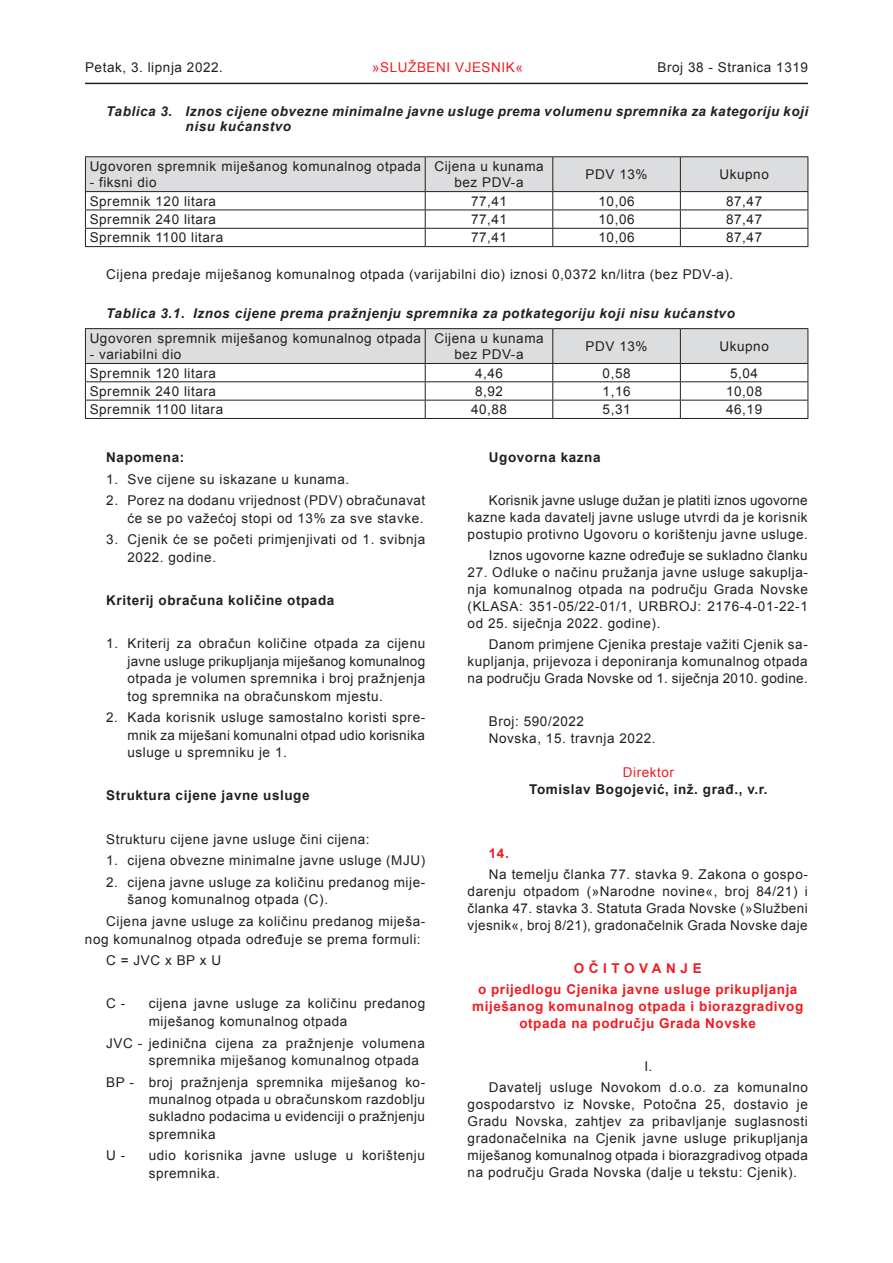
<style>
.page{position:relative;width:893px;height:1263px;background:#fff}
.page>*{position:absolute;margin:0;border:0;box-sizing:border-box;transform-origin:0 0}
.t1{font:13.5px/17.4px "Arial";letter-spacing:.04em;color:#231f20;text-align:justify}
.t2{font:italic 700 13.5px/15px "Arial";letter-spacing:.04em;color:#231f20}
.t3{font:700 13.5px/21.3px "Arial";letter-spacing:.04em;color:#ee1d23;text-align:center}
.t4{font:700 13.5px "Arial";letter-spacing:.04em;color:#231f20}
.t5{font:13.5px "Arial";letter-spacing:.04em;color:#ee1d23}
</style>
<div class="page">
<hr style="left:85px;top:83px;width:723px;height:1px;background:#231f20">
<hr style="left:85px;top:156px;width:340px;height:1px;background:#231f20">
<hr style="left:425px;top:156px;width:128px;height:1px;background:#231f20">
<hr style="left:553px;top:156px;width:127px;height:1px;background:#231f20">
<hr style="left:680px;top:156px;width:128px;height:1px;background:#231f20">
<svg style="left:85px;top:157px;width:723px;height:89px"></svg>
<hr style="left:85px;top:246px;width:340px;height:1px;background:#231f20">
<hr style="left:425px;top:246px;width:128px;height:1px;background:#231f20">
<hr style="left:553px;top:246px;width:127px;height:1px;background:#231f20">
<hr style="left:680px;top:246px;width:128px;height:1px;background:#231f20">
<hr style="left:85px;top:328px;width:340px;height:1px;background:#231f20">
<hr style="left:425px;top:328px;width:128px;height:1px;background:#231f20">
<hr style="left:553px;top:328px;width:127px;height:1px;background:#231f20">
<hr style="left:680px;top:328px;width:128px;height:1px;background:#231f20">
<svg style="left:85px;top:329px;width:723px;height:89px"></svg>
<hr style="left:85px;top:418px;width:340px;height:1px;background:#231f20">
<hr style="left:425px;top:418px;width:128px;height:1px;background:#231f20">
<hr style="left:553px;top:418px;width:127px;height:1px;background:#231f20">
<hr style="left:680px;top:418px;width:128px;height:1px;background:#231f20">
<p class="t1" style="left:85px;top:59px;width:139px">Petak, 3. lipnja 2022.</p>
<p class="t5" style="left:372px;top:59px;width:152px">»SLUŽBENI VJESNIK«</p>
<p class="t1" style="left:657px;top:59px;width:152px">Broj 38 - Stranica 1319</p>
<p class="t2" style="left:186px;top:104px;width:624px;text-indent:-79px">Tablica 3. Iznos cijene obvezne minimalne javne usluge prema volumenu spremnika za kategoriju koji nisu kućanstvo</p>
<p class="t1" style="left:90px;top:158px;width:333px">Ugovoren spremnik miješanog komunalnog otpada</p>
<p class="t1" style="left:90px;top:174px;width:68px">- fiksni dio</p>
<p class="t1" style="left:434px;top:158px;width:111px;line-height:16.5px;text-align:center">Cijena u kunama bez PDV-a</p>
<p class="t1" style="left:586px;top:166px;width:63px">PDV 13%</p>
<p class="t1" style="left:719px;top:166px;width:51px">Ukupno</p>
<p class="t1" style="left:90px;top:192px;width:128px">Spremnik 120 litara</p>
<p class="t1" style="left:471px;top:192px;width:38px">77,41</p>
<p class="t1" style="left:599px;top:192px;width:38px">10,06</p>
<p class="t1" style="left:726px;top:192px;width:38px">87,47</p>
<p class="t1" style="left:90px;top:211px;width:128px">Spremnik 240 litara</p>
<p class="t1" style="left:471px;top:211px;width:38px">77,41</p>
<p class="t1" style="left:599px;top:211px;width:38px">10,06</p>
<p class="t1" style="left:726px;top:211px;width:38px">87,47</p>
<p class="t1" style="left:90px;top:229px;width:135px">Spremnik 1100 litara</p>
<p class="t1" style="left:471px;top:229px;width:38px">77,41</p>
<p class="t1" style="left:599px;top:229px;width:38px">10,06</p>
<p class="t1" style="left:726px;top:229px;width:38px">87,47</p>
<p class="t1" style="left:106px;top:266px;width:628px">Cijena predaje miješanog komunalnog otpada (varijabilni dio) iznosi 0,0372 kn/litra (bez PDV-a).</p>
<p class="t2" style="left:106px;top:306px;width:630px">Tablica 3.1. Iznos cijene prema pražnjenju spremnika za potkategoriju koji nisu kućanstvo</p>
<p class="t1" style="left:90px;top:329px;width:333px">Ugovoren spremnik miješanog komunalnog otpada</p>
<p class="t1" style="left:90px;top:346px;width:93px">- variabilni dio</p>
<p class="t1" style="left:434px;top:330px;width:111px;line-height:16.5px;text-align:center">Cijena u kunama bez PDV-a</p>
<p class="t1" style="left:586px;top:338px;width:63px">PDV 13%</p>
<p class="t1" style="left:719px;top:338px;width:51px">Ukupno</p>
<p class="t1" style="left:90px;top:364px;width:128px">Spremnik 120 litara</p>
<p class="t1" style="left:475px;top:364px;width:29px">4,46</p>
<p class="t1" style="left:603px;top:364px;width:29px">0,58</p>
<p class="t1" style="left:730px;top:364px;width:29px">5,04</p>
<p class="t1" style="left:90px;top:383px;width:128px">Spremnik 240 litara</p>
<p class="t1" style="left:475px;top:383px;width:29px">8,92</p>
<p class="t1" style="left:603px;top:383px;width:29px">1,16</p>
<p class="t1" style="left:726px;top:383px;width:38px">10,08</p>
<p class="t1" style="left:90px;top:401px;width:135px">Spremnik 1100 litara</p>
<p class="t1" style="left:471px;top:401px;width:38px">40,88</p>
<p class="t1" style="left:603px;top:401px;width:29px">5,31</p>
<p class="t1" style="left:726px;top:401px;width:38px">46,19</p>
<p class="t4" style="left:106px;top:448px;width:80px">Napomena:</p>
<p class="t1" style="left:106px;top:470px;width:244px">1. Sve cijene su iskazane u kunama.</p>
<p class="t1" style="left:106px;top:492px;width:320px;text-align:right">2. Porez na dodanu vrijednost (PDV) obračunavat će se po važećoj stopi od 13% za sve stavke.</p>
<p class="t1" style="left:128px;top:531px;width:299px;text-indent:-21px">3. Cjenik će se početi primjenjivati od 1. svibnja<br>2022. godine.</p>
<p class="t4" style="left:106px;top:591px;width:230px">Kriterij obračuna količine otpada</p>
<p class="t1" style="left:128px;top:635px;width:299px;text-indent:-21px">1. Kriterij za obračun količine otpada za cijenu javne usluge prikupljanja miješanog komunalnog otpada je volumen spremnika i broj pražnjenja tog spremnika na obračunskom mjestu.</p>
<p class="t1" style="left:127px;top:709px;width:299px;text-indent:-21px">2. Kada korisnik usluge samostalno koristi spre&shy;mnik za miješani komunalni otpad udio korisnika usluge u spremniku je 1.</p>
<p class="t4" style="left:106px;top:787px;width:205px">Struktura cijene javne usluge</p>
<p class="t1" style="left:106px;top:830px;width:265px">Strukturu cijene javne usluge čini cijena:</p>
<p class="t1" style="left:106px;top:852px;width:320px">1. cijena obvezne minimalne javne usluge (MJU)</p>
<p class="t1" style="left:127px;top:874px;width:299px;text-indent:-21px">2. cijena javne usluge za količinu predanog mije&shy;šanog komunalnog otpada (C).</p>
<p class="t1" style="left:85px;top:913px;width:342px;text-indent:21px">Cijena javne usluge za količinu predanog miješa&shy;nog komunalnog otpada određuje se prema formuli:</p>
<p class="t1" style="left:106px;top:952px;width:117px">C = JVC x BP x U</p>
<p class="t1" style="left:106px;top:995px;width:21px">C -</p>
<p class="t1" style="left:149px;top:995px;width:278px">cijena javne usluge za količinu predanog miješanog komunalnog otpada</p>
<p class="t1" style="left:149px;top:1034px;width:278px;text-indent:-43px">JVC - jedinična cijena za pražnjenje volumena spremnika miješanog komunalnog otpada</p>
<p class="t1" style="left:149px;top:1073px;width:278px;text-indent:-43px">BP - broj pražnjenja spremnika miješanog ko&shy;munalnog otpada u obračunskom razdoblju sukladno podacima u evidenciji o pražnjenju spremnika</p>
<p class="t1" style="left:106px;top:1147px;width:21px">U -</p>
<p class="t1" style="left:149px;top:1147px;width:278px">udio korisnika javne usluge u korištenju spremnika.</p>
<p class="t4" style="left:489px;top:448px;width:113px">Ugovorna kazna</p>
<p class="t1" style="left:468px;top:492px;width:342px;line-height:17px;text-indent:21px">Korisnik javne usluge dužan je platiti iznos ugovorne kazne kada davatelj javne usluge utvrdi da je korisnik postupio protivno Ugovoru o korištenju javne usluge.</p>
<p class="t1" style="left:489px;top:547px;width:320px">Iznos ugovorne kazne određuje se sukladno članku</p>
<p class="t1" style="left:468px;top:564px;width:342px;line-height:17px">27. Odluke o načinu pružanja javne usluge sakuplja&shy;nja komunalnog otpada na području Grada Novske (KLASA: 351-05/22-01/1, URBROJ: 2176-4-01-22-1 od 25. siječnja 2022. godine).</p>
<p class="t1" style="left:468px;top:636px;width:342px;line-height:17px;text-indent:21px">Danom primjene Cjenika prestaje važiti Cjenik sa&shy;kupljanja, prijevoza i deponiranja komunalnog otpada na području Grada Novske od 1. siječnja 2010. godine.</p>
<p class="t1" style="left:489px;top:713px;width:168px;line-height:17px">Broj: 590/2022<br>Novska, 15. travnja 2022.</p>
<p class="t5" style="left:623px;top:763px;width:53px">Direktor</p>
<p class="t4" style="left:529px;top:780px;width:240px">Tomislav Bogojević, inž. građ., v.r.</p>
<p class="t3" style="left:489px;top:843px;width:21px">14.</p>
<p class="t1" style="left:468px;top:866px;width:342px;line-height:17px;text-indent:21px">Na temelju članka 77. stavka 9. Zakona o gospo&shy;darenju otpadom (»Narodne novine«, broj 84/21) i članka 47. stavka 3. Statuta Grada Novske (»Službeni vjesnik«, broj 8/21), gradonačelnik Grada Novske daje</p>
<p class="t3" style="left:478px;top:958px;width:321px">OČITOVANJE<br>o prijedlogu Cjenika javne usluge prikupljanja</p>
<p class="t3" style="left:472px;top:998px;width:333px;line-height:17px">miješanog komunalnog otpada i biorazgradivog otpada na području Grada Novske</p>
<p class="t1" style="left:489px;top:1055px;width:320px;line-height:21.3px;text-align:center">I.<br>Davatelj usluge Novokom d.o.o. za komunalno</p>
<p class="t1" style="left:468px;top:1096px;width:342px;line-height:17px">gospodarstvo iz Novske, Potočna 25, dostavio je Gradu Novska, zahtjev za pribavljanje suglasnosti gradonačelnika na Cjenik javne usluge prikupljanja miješanog komunalnog otpada i biorazgradivog otpada na području Grada Novska (dalje u tekstu: Cjenik).</p>
</div>
